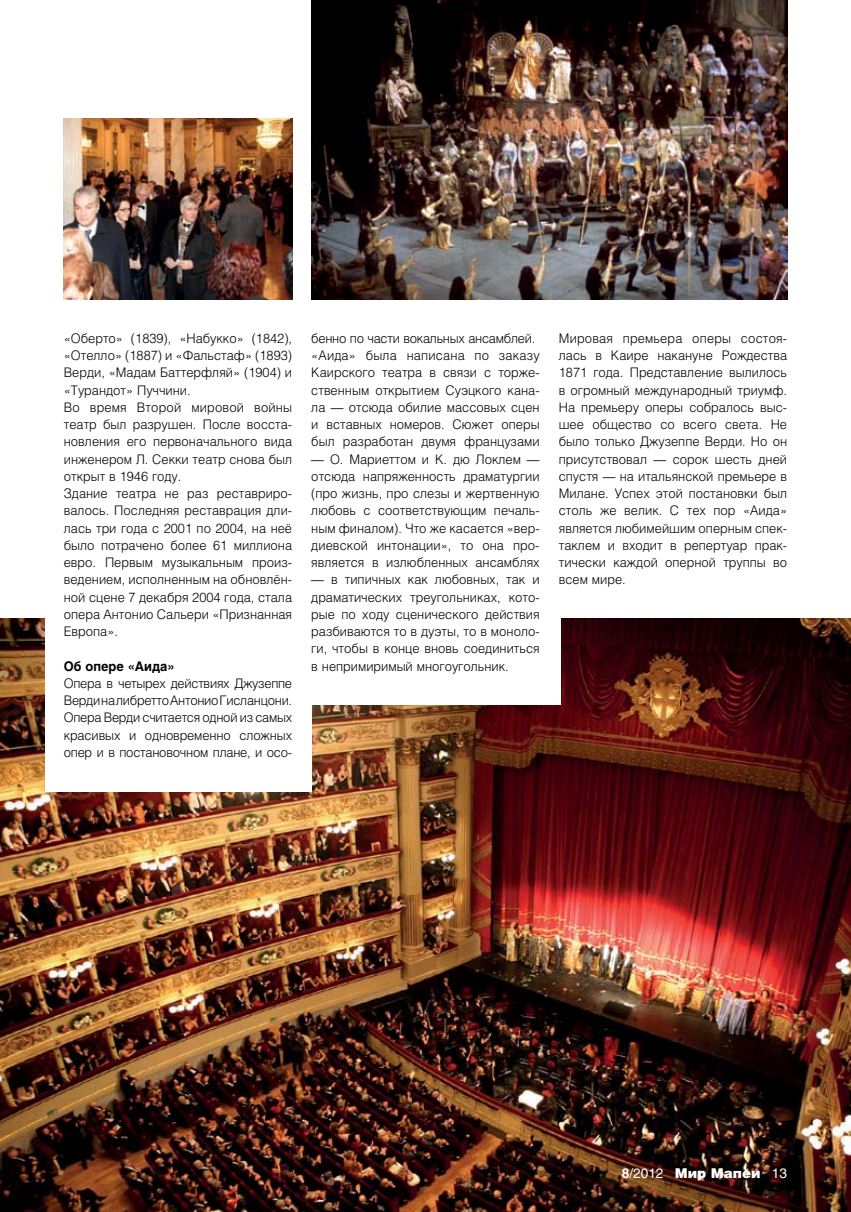
<style>
.page{position:relative;width:851px;height:1212px;background:#fff}
.page>*{position:absolute;margin:0;border:0;box-sizing:border-box;transform-origin:0 0}
.t1{font:900 13.5px "Helios";color:#fff}
.t2{font:300 13.2px/17.2px "Helios";color:#000;text-align:justify}
.t3{font:700 13.2px "Helios";color:#000}
.s1{font-weight:700}
.s2{font-weight:400}
</style>
<div class="page">
<img style="left:0;top:619px;width:850px;height:593px">
<div style="left:45px;top:567px;width:266px;height:224px;background:#fff"></div>
<div style="left:292px;top:584px;width:268px;height:121px;background:#fff"></div>
<img style="left:64px;top:119px;width:228px;height:180px">
<img style="left:311px;top:0;width:476px;height:299px">
<p class="t2" style="left:64px;top:329px;width:230px;text-align:left">«Оберто» (1839), «Набукко» (1842), «Отелло» (1887) и «Фальстаф» (1893)<br>Верди, «Мадам Баттерфляй» (1904) и «Турандот» Пуччини.<br>Во время Второй мировой войны театр был разрушен. После восста&shy;новления его первоначального вида инженером Л. Секки театр снова был открыт в 1946 году.<br>Здание театра не раз реставриро&shy;валось. Последняя реставрация дли&shy;лась три года с 2001 по 2004, на неё было потрачено более 61 миллиона евро. Первым музыкальным произ&shy;ведением, исполненным на обновлён&shy;ной сцене 7 декабря 2004 года, стала опера Антонио Сальери «Признанная<br>Европа».</p>
<p class="t3" style="left:64px;top:658px;width:112px">Об опере «Аида»</p>
<p class="t2" style="left:64px;top:674px;width:230px">Опера в четырех действиях Джузеппе Верди на либретто Антонио Гисланцони.<br>Опера Верди считается одной из самых красивых и одновременно сложных опер и в постановочном плане, и осо-</p>
<p class="t2" style="left:311px;top:329px;width:230px;text-align:left">бенно по части вокальных ансамблей. «Аида» была написана по заказу Каирского театра в связи с торже&shy;ственным открытием Суэцкого кана&shy;ла — отсюда обилие массовых сцен и вставных номеров. Сюжет оперы был разработан двумя французами</p>
<p class="t2" style="left:311px;top:450px;width:230px">— О. Мариеттом и К. дю Локлем — отсюда напряженность драматургии (про жизнь, про слезы и жертвенную любовь с соответствующим печаль&shy;ным финалом). Что же касается «вер&shy;диевской интонации», то она про&shy;является в излюбленных ансамблях</p>
<p class="t2" style="left:311px;top:571px;width:230px">— в типичных как любовных, так и драматических треугольниках, кото&shy;рые по ходу сценического действия разбиваются то в дуэты, то в моноло&shy;ги, чтобы в конце вновь соединиться в непримиримый многоугольник.</p>
<p class="t2" style="left:558px;top:329px;width:230px">Мировая премьера оперы состоя&shy;лась в Каире накануне Рождества 1871 года. Представление вылилось в огромный международный триумф.<br>На премьеру оперы собралось выс&shy;шее общество со всего света. Не было только Джузеппе Верди. Но он присутствовал — сорок шесть дней спустя — на итальянской премьере в Милане. Успех этой постановки был столь же велик. С тех пор «Аида» является любимейшим оперным спек&shy;таклем и входит в репертуар прак&shy;тически каждой оперной труппы во всем мире.</p>
<p class="t1" style="left:621px;top:1164px;width:167px"><span class="s1">8</span><span class="s2">/2012</span> Мир Мапеи <span class="s2">13</span></p>
</div>
